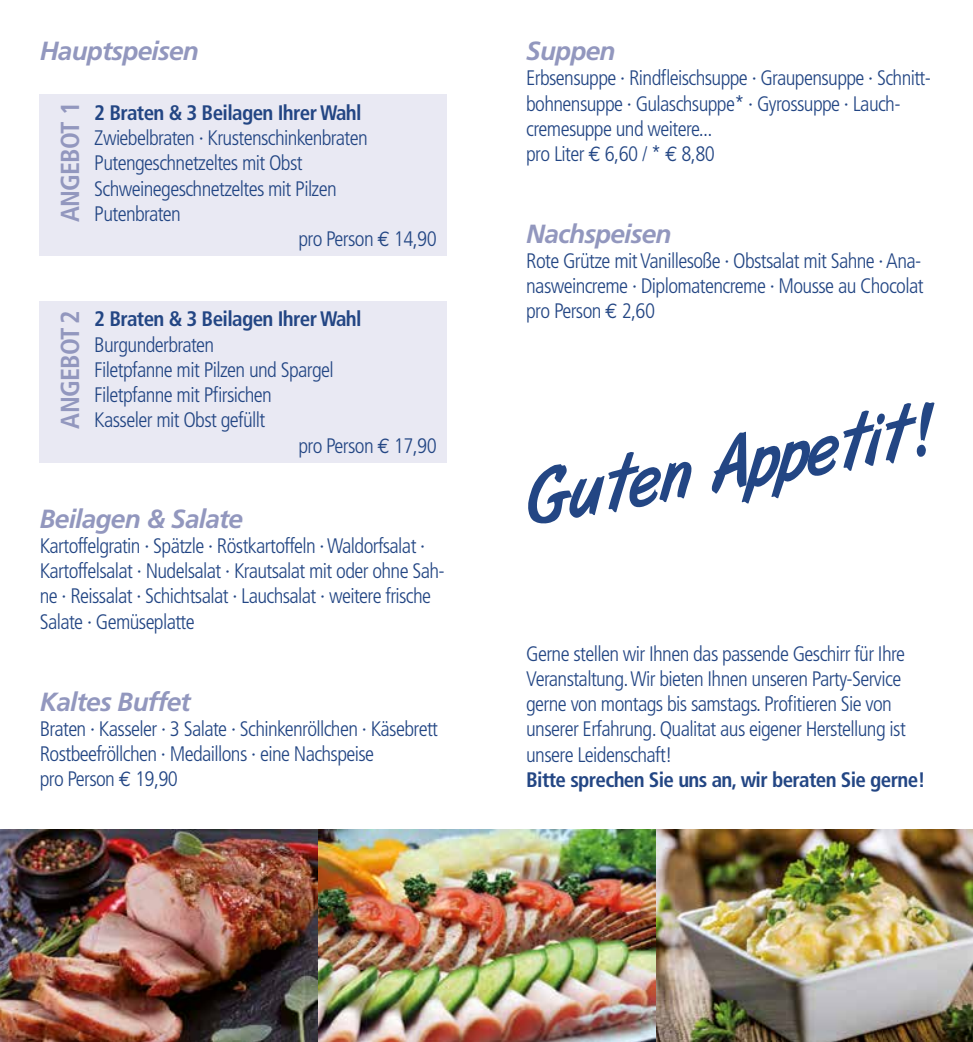
<style>
.page{position:relative;width:973px;height:1042px;background:#fff}
.page>*{position:absolute;margin:0;border:0;box-sizing:border-box;transform-origin:0 0}
.t1{font:73.5px "Art Brush";color:#234684}
.t2{font:italic 700 26.25px "Frutiger";letter-spacing:-.03em;color:#9297be}
.t3{font:700 condensed 26.07px "Frutiger";letter-spacing:-.03em;color:#9297be}
.t4{font:300 condensed 21px/25.2px "Frutiger";letter-spacing:-.03em;color:#234684}
.t5{font:700 condensed 21px "Frutiger";letter-spacing:-.03em;color:#234684}
.s1{font-family:"Euro Mono";font-weight:400;font-stretch:normal}
</style>
<div class="page">
<img style="left:0;top:829px;width:972px;height:213px">
<div style="left:40px;top:94px;width:406px;height:162px;background:#e9e9f3"></div>
<div style="left:40px;top:301px;width:406px;height:161px;background:#e9e9f3"></div>
<p class="t2" style="left:40px;top:36px;width:161px">Hauptspeisen</p>
<p class="t2" style="left:526px;top:36px;width:91px">Suppen</p>
<p class="t4" style="left:526px;top:66px;width:406px">Erbsensuppe · Rindfleischsuppe · Graupensuppe · Schnitt&shy;bohnensuppe · Gulaschsuppe* · Gyrossuppe · Lauch&shy;cremesuppe und weitere...<br>pro Liter <span class="s1">E</span> 6,60 / * <span class="s1">E</span> 8,80</p>
<p class="t5" style="left:94px;top:100px;width:269px">2 Braten &amp; 3 Beilagen Ihrer Wahl</p>
<p class="t4" style="left:94px;top:126px;width:275px">Zwiebelbraten · Krustenschinkenbraten</p>
<p class="t4" style="left:94px;top:151px;width:210px">Putengeschnetzeltes mit Obst</p>
<p class="t4" style="left:94px;top:176px;width:244px">Schweinegeschnetzeltes mit Pilzen</p>
<p class="t4" style="left:94px;top:201px;width:88px">Putenbraten</p>
<p class="t4" style="left:298px;top:226px;width:140px">pro Person <span class="s1">E</span> 14,90</p>
<p class="t3" style="left:55px;top:222px;width:122px;rotate:-90deg">ANGEBOT 1</p>
<p class="t2" style="left:526px;top:218px;width:147px">Nachspeisen</p>
<p class="t4" style="left:526px;top:248px;width:399px;text-align:justify">Rote Grütze mit Vanillesoße · Obstsalat mit Sahne · Ana&shy;nasweincreme · Diplomatencreme · Mousse au Chocolat pro Person <span class="s1">E</span> 2,60</p>
<p class="t5" style="left:94px;top:307px;width:269px">2 Braten &amp; 3 Beilagen Ihrer Wahl</p>
<p class="t4" style="left:94px;top:332px;width:121px">Burgunderbraten</p>
<p class="t4" style="left:94px;top:357px;width:241px">Filetpfanne mit Pilzen und Spargel</p>
<p class="t4" style="left:94px;top:382px;width:179px">Filetpfanne mit Pfirsichen</p>
<p class="t4" style="left:94px;top:408px;width:172px">Kasseler mit Obst gefüllt</p>
<p class="t4" style="left:298px;top:433px;width:140px">pro Person <span class="s1">E</span> 17,90</p>
<p class="t3" style="left:55px;top:428px;width:119px;rotate:-90deg">ANGEBOT 2</p>
<h1 class="t1" style="left:520px;top:461px;width:416px;rotate:-10deg">Guten Appetit !</h1>
<p class="t2" style="left:40px;top:503px;width:205px">Beilagen &amp; Salate</p>
<p class="t4" style="left:40px;top:533px;width:406px">Kartoffelgratin · Spätzle · Röstkartoffeln · Waldorfsalat · Kartoffelsalat · Nudelsalat · Krautsalat mit oder ohne Sah&shy;ne · Reissalat · Schichtsalat · Lauchsalat · weitere frische Salate · Gemüseplatte</p>
<p class="t2" style="left:40px;top:686px;width:153px">Kaltes Buffet</p>
<p class="t4" style="left:40px;top:716px;width:400px">Braten · Kasseler · 3 Salate · Schinkenröllchen · Käsebrett<br>Rostbeefröllchen · Medaillons · eine Nachspeise<br>pro Person <span class="s1">E</span> 19,90</p>
<p class="t4" style="left:526px;top:641px;width:381px">Gerne stellen wir Ihnen das passende Geschirr für Ihre Veranstaltung. Wir bieten Ihnen unseren Party-Service gerne von montags bis samstags. Profitieren Sie von unserer Erfahrung. Qualitat aus eigener Herstellung ist unsere Leidenschaft!</p>
<p class="t5" style="left:526px;top:767px;width:400px">Bitte sprechen Sie uns an, wir beraten Sie gerne!</p>
</div>
